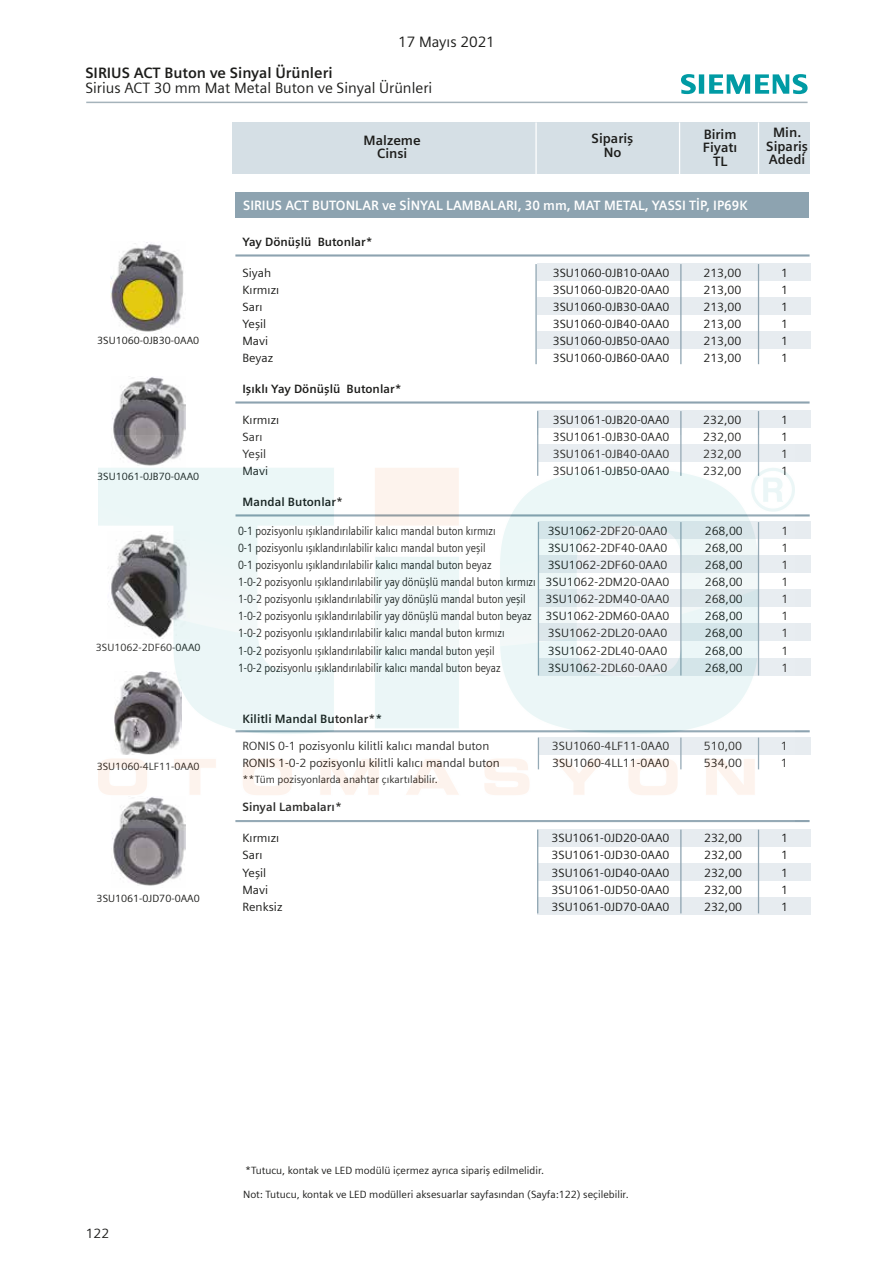
<style>
.page{position:relative;width:893px;height:1263px;background:#fff}
.page>*{position:absolute;margin:0;border:0;box-sizing:border-box;transform-origin:0 0}
.t1{font:15px "Siemens Sans";color:#1d1d1b}
.t2{font:700 15px "Siemens Sans";color:#1d1d1b}
.t3{font:700 13.5px "Siemens Sans";color:#fff}
.t4{font:700 13.5px/13.5px "Siemens Sans";color:#1d1d1b;text-align:center}
.t5{font:13.5px "Siemens Sans";color:#1d1d1b}
.t6{font:12px/17.1px "Siemens Sans";color:#1d1d1b;text-align:justify}
.t7{font:12px/17.1px "Siemens Sans";color:#1d1d1b;scale:.85 1}
.t8{font:700 12px "Siemens Sans";letter-spacing:.005em;color:#1d1d1b}
.t9{font:10.5px "Siemens Sans";color:#1d1d1b}
</style>
<div class="page">
<div style="left:538px;top:863px;width:273px;height:17px;background:#e7ecf0"></div>
<div style="left:538px;top:897px;width:273px;height:17px;background:#e7ecf0"></div>
<div style="left:538px;top:556px;width:273px;height:17px;background:#e7ecf0"></div>
<div style="left:538px;top:590px;width:273px;height:17px;background:#e7ecf0"></div>
<div style="left:538px;top:624px;width:273px;height:17px;background:#e7ecf0"></div>
<div style="left:538px;top:658px;width:273px;height:17px;background:#e7ecf0"></div>
<div style="left:538px;top:445px;width:273px;height:17px;background:#e7ecf0"></div>
<div style="left:538px;top:298px;width:273px;height:17px;background:#e7ecf0"></div>
<div style="left:538px;top:332px;width:273px;height:17px;background:#e7ecf0"></div>
<img style="left:111px;top:242px;width:73px;height:90px">
<img style="left:112px;top:377px;width:74px;height:59px">
<img style="left:112px;top:827px;width:74px;height:59px">
<hr style="left:235px;top:254px;width:575px;height:3px;background:#8da3b0">
<div style="left:538px;top:264px;width:273px;height:17px;background:#e7ecf0"></div>
<hr style="left:535px;top:264px;width:2px;height:100px;background:#8da3b0">
<hr style="left:680px;top:264px;width:1px;height:100px;background:#8da3b0">
<hr style="left:758px;top:264px;width:1px;height:100px;background:#8da3b0">
<hr style="left:235px;top:401px;width:575px;height:3px;background:#8da3b0">
<div style="left:538px;top:411px;width:273px;height:17px;background:#e7ecf0"></div>
<hr style="left:537px;top:411px;width:1px;height:65px;background:#8da3b0">
<hr style="left:680px;top:411px;width:1px;height:65px;background:#8da3b0">
<hr style="left:758px;top:411px;width:1px;height:65px;background:#8da3b0">
<hr style="left:236px;top:514px;width:574px;height:2px;background:#8da3b0">
<div style="left:538px;top:522px;width:273px;height:17px;background:#e7ecf0"></div>
<hr style="left:236px;top:730px;width:574px;height:2px;background:#8da3b0">
<div style="left:538px;top:737px;width:273px;height:17px;background:#e7ecf0"></div>
<hr style="left:235px;top:820px;width:575px;height:2px;background:#8da3b0">
<div style="left:538px;top:829px;width:273px;height:17px;background:#e7ecf0"></div>
<hr style="left:537px;top:830px;width:1px;height:83px;background:#8da3b0">
<hr style="left:680px;top:830px;width:1px;height:83px;background:#8da3b0">
<hr style="left:758px;top:830px;width:1px;height:83px;background:#8da3b0">
<div style="left:233px;top:122px;width:577px;height:51px;background:#d5dfe5"></div>
<hr style="left:535px;top:122px;width:2px;height:53px;background:#fff">
<hr style="left:679px;top:122px;width:1px;height:53px;background:#fff">
<hr style="left:758px;top:122px;width:1px;height:53px;background:#fff">
<div style="left:235px;top:192px;width:573px;height:26px;background:#8da3b0"></div>
<hr style="left:86px;top:102px;width:722px;height:1px;background:#a5b3bb">
<svg style="left:681px;top:74px;width:127px;height:20px"></svg>
<img style="left:98px;top:436px;width:697px;height:391px">
<p class="t1" style="left:398px;top:30px;width:98px">17 Mayıs 2021</p>
<p class="t2" style="left:85px;top:62px;width:249px">SIRIUS ACT Buton ve Sinyal Ürünleri</p>
<p class="t1" style="left:85px;top:77px;width:348px">Sirius ACT 30 mm Mat Metal Buton ve Sinyal Ürünleri</p>
<p class="t9" style="left:97px;top:333px;width:104px">3SU1060-0JB30-0AA0</p>
<p class="t9" style="left:97px;top:468px;width:104px">3SU1061-0JB70-0AA0</p>
<p class="t9" style="left:96px;top:639px;width:106px">3SU1062-2DF60-0AA0</p>
<p class="t9" style="left:97px;top:759px;width:104px">3SU1060-4LF11-0AA0</p>
<p class="t9" style="left:97px;top:890px;width:105px">3SU1061-0JD70-0AA0</p>
<p class="t4" style="left:364px;top:133px;width:59px">Malzeme<br>Cinsi</p>
<p class="t4" style="left:592px;top:131px;width:43px">Sipariş<br>No</p>
<p class="t4" style="left:766px;top:125px;width:43px">Min.<br>Sipariş<br>Adedi</p>
<p class="t4" style="left:703px;top:127px;width:36px">Birim<br>Fiyatı<br>TL</p>
<p class="t3" style="left:243px;top:195px;width:506px">SIRIUS ACT BUTONLAR ve SİNYAL LAMBALARI, 30 mm, MAT METAL, YASSI TİP, IP69K</p>
<p class="t8" style="left:242px;top:233px;width:132px">Yay Dönüşlü Butonlar*</p>
<p class="t6" style="left:243px;top:263px;width:38px;text-align:left">Siyah<br>Kırmızı<br>Sarı<br>Yeşil<br>Mavi<br>Beyaz</p>
<p class="t6" style="left:553px;top:263px;width:118px">3SU1060-0JB10-0AA0<br>3SU1060-0JB20-0AA0<br>3SU1060-0JB30-0AA0<br>3SU1060-0JB40-0AA0<br>3SU1060-0JB50-0AA0<br>3SU1060-0JB60-0AA0</p>
<p class="t6" style="left:703px;top:263px;width:40px">213,00<br>213,00<br>213,00<br>213,00<br>213,00<br>213,00</p>
<p class="t6" style="left:781px;top:263px;width:8px">1<br>1<br>1<br>1<br>1<br>1</p>
<p class="t8" style="left:242px;top:380px;width:161px">Işıklı Yay Dönüşlü Butonlar*</p>
<p class="t6" style="left:243px;top:410px;width:38px;text-align:left">Kırmızı<br>Sarı<br>Yeşil<br>Mavi</p>
<p class="t6" style="left:553px;top:410px;width:118px">3SU1061-0JB20-0AA0<br>3SU1061-0JB30-0AA0<br>3SU1061-0JB40-0AA0<br>3SU1061-0JB50-0AA0</p>
<p class="t6" style="left:703px;top:410px;width:40px">232,00<br>232,00<br>232,00<br>232,00</p>
<p class="t6" style="left:781px;top:410px;width:8px">1<br>1<br>1<br>1</p>
<p class="t8" style="left:243px;top:492px;width:102px">Mandal Butonlar*</p>
<p class="t7" style="left:238px;top:521px;width:352px">0-1 pozisyonlu ışıklandırılabilir kalıcı mandal buton kırmızı<br>0-1 pozisyonlu ışıklandırılabilir kalıcı mandal buton yeşil<br>0-1 pozisyonlu ışıklandırılabilir kalıcı mandal buton beyaz<br>1-0-2 pozisyonlu ışıklandırılabilir yay dönüşlü mandal buton kırmızı 1-0-2 pozisyonlu ışıklandırılabilir yay dönüşlü mandal buton yeşil 1-0-2 pozisyonlu ışıklandırılabilir yay dönüşlü mandal buton beyaz 1-0-2 pozisyonlu ışıklandırılabilir kalıcı mandal buton kırmızı<br>1-0-2 pozisyonlu ışıklandırılabilir kalıcı mandal buton yeşil<br>1-0-2 pozisyonlu ışıklandırılabilir kalıcı mandal buton beyaz</p>
<p class="t6" style="left:546px;top:521px;width:125px;text-align:left">3SU1062-2DF20-0AA0<br>3SU1062-2DF40-0AA0<br>3SU1062-2DF60-0AA0<br>3SU1062-2DM20-0AA0<br>3SU1062-2DM40-0AA0<br>3SU1062-2DM60-0AA0<br>3SU1062-2DL20-0AA0<br>3SU1062-2DL40-0AA0<br>3SU1062-2DL60-0AA0</p>
<p class="t6" style="left:705px;top:521px;width:40px">268,00<br>268,00<br>268,00<br>268,00<br>268,00<br>268,00<br>268,00<br>268,00<br>268,00</p>
<p class="t6" style="left:782px;top:521px;width:8px">1<br>1<br>1<br>1<br>1<br>1<br>1<br>1<br>1</p>
<p class="t8" style="left:243px;top:709px;width:141px">Kilitli Mandal Butonlar**</p>
<p class="t6" style="left:243px;top:737px;width:259px">RONIS 0-1 pozisyonlu kilitli kalıcı mandal buton<br>RONIS 1-0-2 pozisyonlu kilitli kalıcı mandal buton</p>
<p class="t6" style="left:552px;top:737px;width:119px">3SU1060-4LF11-0AA0<br>3SU1060-4LL11-0AA0</p>
<p class="t6" style="left:704px;top:737px;width:40px">510,00<br>534,00</p>
<p class="t6" style="left:781px;top:737px;width:8px">1<br>1</p>
<p class="t8" style="left:242px;top:798px;width:101px">Sinyal Lambaları*</p>
<p class="t6" style="left:243px;top:829px;width:41px;text-align:left">Kırmızı<br>Sarı<br>Yeşil<br>Mavi<br>Renksiz</p>
<p class="t6" style="left:551px;top:829px;width:119px">3SU1061-0JD20-0AA0<br>3SU1061-0JD30-0AA0<br>3SU1061-0JD40-0AA0<br>3SU1061-0JD50-0AA0<br>3SU1061-0JD70-0AA0</p>
<p class="t6" style="left:704px;top:829px;width:40px">232,00<br>232,00<br>232,00<br>232,00<br>232,00</p>
<p class="t6" style="left:781px;top:829px;width:8px">1<br>1<br>1<br>1<br>1</p>
<p class="t9" style="left:243px;top:771px;width:197px">**Tüm pozisyonlarda anahtar çıkartılabilir.</p>
<p class="t5" style="left:86px;top:1223px;width:25px">122</p>
<p class="t9" style="left:245px;top:1162px;width:301px">*Tutucu, kontak ve LED modülü içermez ayrıca sipariş edilmelidir.</p>
<p class="t9" style="left:243px;top:1186px;width:387px">Not: Tutucu, kontak ve LED modülleri aksesuarlar sayfasından (Sayfa:122) seçilebilir.</p>
</div>
